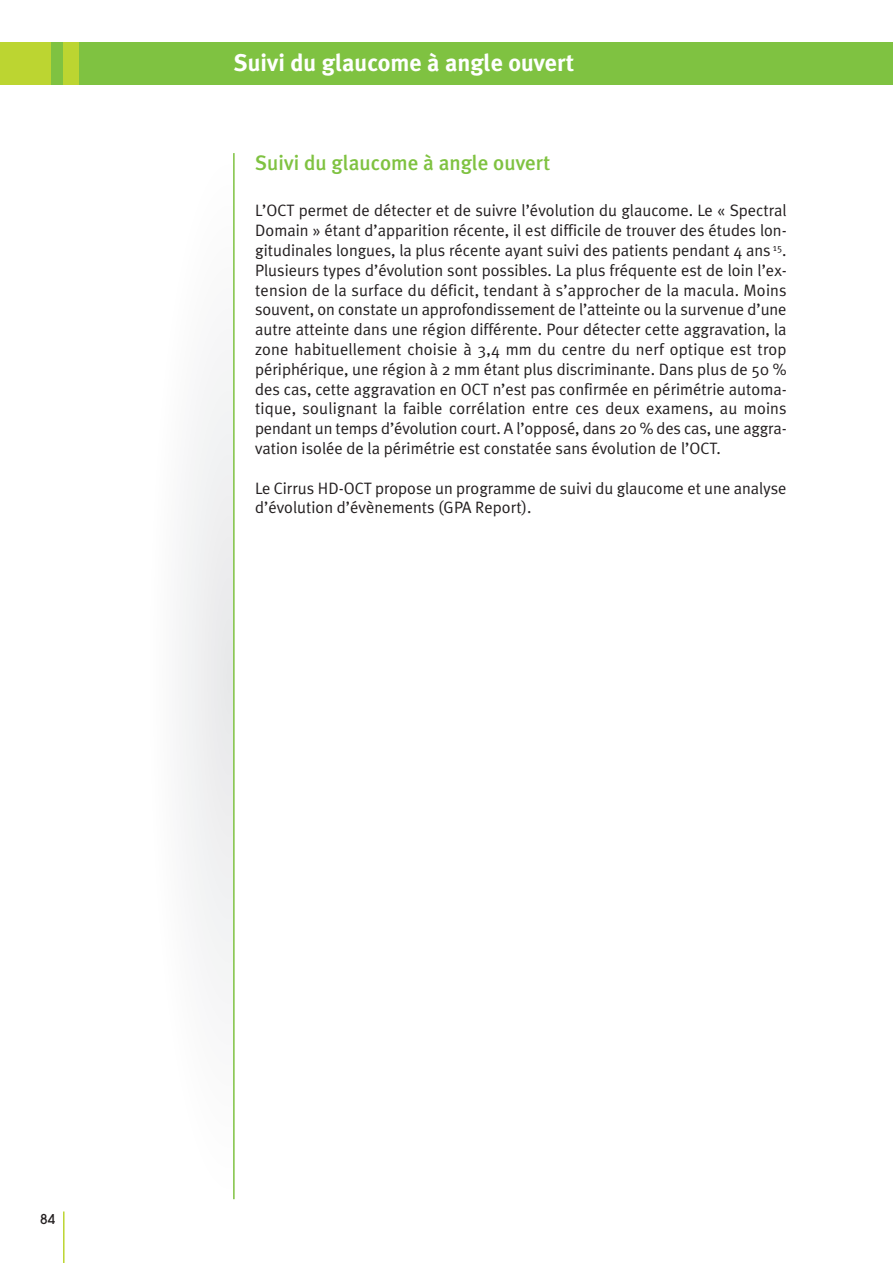
<style>
.page{position:relative;width:893px;height:1263px;background:#fff}
.page>*{position:absolute;margin:0;border:0;box-sizing:border-box;transform-origin:0 0}
.t1{font:700 24px "Meta Plus";color:#fff}
.t2{font:500 21px "Meta Plus";color:#7fc241}
.t3{font:16.5px/19.8px "Meta Plus Normal";color:#231f20;text-align:justify}
.t4{font:500 15px "Avant Garde Gothic Itc T";color:#231f20}
</style>
<div class="page">
<hr style="left:63px;top:1211px;width:2px;height:52px;background:#bcd531">
<div style="left:149px;top:153px;width:85px;height:1046px;background:#f9f9f9"></div>
<hr style="left:233px;top:153px;width:2px;height:1046px;background:#7fc241">
<div style="left:0;top:43px;width:893px;height:42px;background:#7fc241"></div>
<div style="left:0;top:43px;width:51px;height:42px;background:#bcd531"></div>
<div style="left:63px;top:43px;width:16px;height:42px;background:#bcd531"></div>
<h1 class="t1" style="left:234px;top:53px;width:342px">Suivi du glaucome à angle ouvert</h1>
<p class="t2" style="left:255px;top:154px;width:297px">Suivi du glaucome à angle ouvert</p>
<p class="t3" style="left:255px;top:202px;width:533px">L’OCT permet de détecter et de suivre l’évolution du glaucome. Le « Spectral Domain » étant d’apparition récente, il est difficile de trouver des études lon&shy;gitudinales longues, la plus récente ayant suivi des patients pendant 4 ans <sup>15</sup>.<br>Plusieurs types d’évolution sont possibles. La plus fréquente est de loin l’ex&shy;tension de la surface du déficit, tendant à s’approcher de la macula. Moins souvent, on constate un approfondissement de l’atteinte ou la survenue d’une autre atteinte dans une région différente. Pour détecter cette aggravation, la zone habituellement choisie à 3,4 mm du centre du nerf optique est trop périphérique, une région à 2 mm étant plus discriminante. Dans plus de 50 % des cas, cette aggravation en OCT n’est pas confirmée en périmétrie automa&shy;tique, soulignant la faible corrélation entre ces deux examens, au moins pendant un temps d’évolution court. A l’opposé, dans 20 % des cas, une aggra&shy;vation isolée de la périmétrie est constatée sans évolution de l’OCT.</p>
<p class="t3" style="left:255px;top:479px;width:533px">Le Cirrus HD-OCT propose un programme de suivi du glaucome et une analyse d’évolution d’évènements (GPA Report).</p>
<p class="t4" style="left:40px;top:1213px;width:17px">84</p>
</div>
